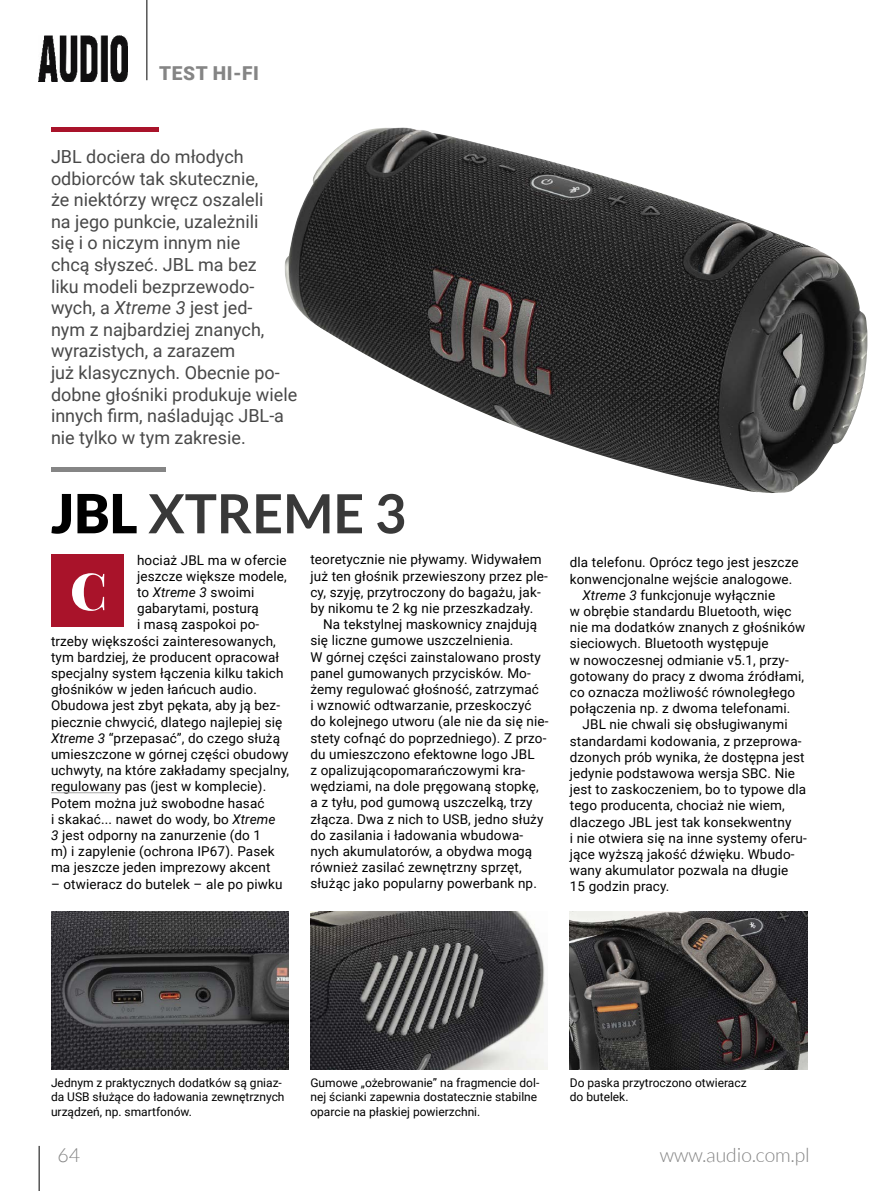
<style>
.page{position:relative;width:893px;height:1191px;background:#fff}
.page>*{position:absolute;margin:0;border:0;box-sizing:border-box;transform-origin:0 0}
.t1{font:700 54px "Lato";color:#393939}
.t2{font:900 51.15px "Playfair Display";color:#fff}
.t3{font:300 19.5px "Lato";color:#858585}
.t4{font:900 19.2px "Roboto";letter-spacing:.035em;color:#858585}
.t5{font:18px/21.6px "Roboto";color:#484848}
.t6{font:13.5px/16.2px "Roboto";letter-spacing:.01em;color:#000}
.t7{font:12px/14.4px "Roboto";color:#000}
.s1{font-style:italic}
.s2{font-weight:900;color:#000}
</style>
<div class="page">
<hr style="left:39px;top:1145px;width:1px;height:46px;background:#000">
<hr style="left:147px;top:0;width:1px;height:80px;background:#000">
<img style="left:39px;top:35px;width:89px;height:46px">
<img style="left:310px;top:911px;width:237px;height:158px">
<hr style="left:51px;top:128px;width:108px;height:4px;background:#a9132a">
<hr style="left:51px;top:467px;width:114px;height:4px;background:#858585">
<div style="left:51px;top:554px;width:73px;height:73px;background:#a9132a"></div>
<hr style="left:51px;top:792px;width:65px;height:1px;background:#aaa">
<img style="left:284px;top:127px;width:584px;height:366px">
<img style="left:51px;top:911px;width:237px;height:158px">
<img style="left:570px;top:911px;width:237px;height:158px">
<h3 class="t4" style="left:159px;top:60px;width:101px">TEST HI-FI</h3>
<p class="t5" style="left:51px;top:145px;width:248px">JBL dociera do młodych odbiorców tak skutecznie,<br>że niektórzy wręcz oszaleli<br>na jego punkcie, uzależnili<br>się i o niczym innym nie<br>chcą słyszeć. JBL ma bez<br>liku modeli bezprzewodo&shy;wych, a <span class="s1">Xtreme 3</span> jest jed-<br>nym z najbardziej znanych, wyrazistych, a zarazem<br>już klasycznych. Obecnie po&shy;dobne głośniki produkuje wiele innych firm, naśladując JBL-a nie tylko w tym zakresie.</p>
<h1 class="t1" style="left:51px;top:483px;width:356px"><span class="s2">JBL</span> XTREME 3</h1>
<p class="t6" style="left:137px;top:551px;width:151px">hociaż JBL ma w ofercie</p>
<p class="t6" style="left:137px;top:567px;width:151px">jeszcze większe modele,</p>
<p class="t6" style="left:137px;top:583px;width:119px">to <span class="s1">Xtreme 3</span> swoimi</p>
<p class="t6" style="left:137px;top:600px;width:123px">gabarytami, posturą</p>
<p class="t6" style="left:137px;top:616px;width:124px">i masą zaspokoi po-</p>
<p class="t6" style="left:51px;top:632px;width:226px">trzeby większości zainteresowanych,</p>
<p class="t6" style="left:51px;top:648px;width:230px">tym bardziej, że producent opracował</p>
<p class="t6" style="left:51px;top:664px;width:234px">specjalny system łączenia kilku takich</p>
<p class="t6" style="left:51px;top:681px;width:207px">głośników w jeden łańcuch audio.</p>
<p class="t6" style="left:51px;top:697px;width:231px">Obudowa jest zbyt pękata, aby ją bez-</p>
<p class="t6" style="left:51px;top:713px;width:233px">piecznie chwycić, dlatego najlepiej się</p>
<p class="t6" style="left:51px;top:729px;width:231px"><span class="s1">Xtreme 3</span> “przepasać”, do czego służą</p>
<p class="t6" style="left:51px;top:745px;width:239px">umieszczone w górnej części obudowy</p>
<p class="t6" style="left:51px;top:762px;width:240px">uchwyty, na które zakładamy specjalny,</p>
<p class="t6" style="left:51px;top:778px;width:217px">regulowany pas (jest w komplecie).</p>
<p class="t6" style="left:51px;top:794px;width:215px">Potem można już swobodne hasać</p>
<p class="t6" style="left:51px;top:810px;width:226px">i skakać... nawet do wody, bo <span class="s1">Xtreme</span></p>
<p class="t6" style="left:51px;top:826px;width:212px"><span class="s1">3</span> jest odporny na zanurzenie (do 1</p>
<p class="t6" style="left:51px;top:843px;width:225px">m) i zapylenie (ochrona IP67). Pasek</p>
<p class="t6" style="left:51px;top:859px;width:221px">ma jeszcze jeden imprezowy akcent</p>
<p class="t6" style="left:51px;top:875px;width:233px">– otwieracz do butelek – ale po piwku</p>
<h2 class="t2" style="left:70px;top:550px;width:38px">C</h2>
<p class="t6" style="left:310px;top:551px;width:239px">teoretycznie nie pływamy. Widywałem już ten głośnik przewieszony przez ple&shy;cy, szyję, przytroczony do bagażu, jak&shy;by nikomu te 2 kg nie przeszkadzały.</p>
<p class="t6" style="left:310px;top:616px;width:240px;text-indent:13px">Na tekstylnej maskownicy znajdują się liczne gumowe uszczelnienia.<br>W górnej części zainstalowano prosty panel gumowanych przycisków. Mo&shy;żemy regulować głośność, zatrzymać<br>i wznowić odtwarzanie, przeskoczyć do kolejnego utworu (ale nie da się nie&shy;stety cofnąć do poprzedniego). Z przo&shy;du umieszczono efektowne logo JBL<br>z opalizującopomarańczowymi kra&shy;wędziami, na dole pręgowaną stopkę, a z tyłu, pod gumową uszczelką, trzy złącza. Dwa z nich to USB, jedno służy do zasilania i ładowania wbudowa&shy;nych akumulatorów, a obydwa mogą również zasilać zewnętrzny sprzęt, służąc jako popularny powerbank np.</p>
<p class="t6" style="left:570px;top:554px;width:230px">dla telefonu. Oprócz tego jest jeszcze</p>
<p class="t6" style="left:570px;top:570px;width:224px">konwencjonalne wejście analogowe.</p>
<p class="t6" style="left:583px;top:586px;width:194px"><span class="s1">Xtreme 3</span> funkcjonuje wyłącznie</p>
<p class="t6" style="left:570px;top:602px;width:223px">w obrębie standardu Bluetooth, więc</p>
<p class="t6" style="left:570px;top:619px;width:237px">nie ma dodatków znanych z głośników</p>
<p class="t6" style="left:570px;top:635px;width:200px">sieciowych. Bluetooth występuje</p>
<p class="t6" style="left:570px;top:651px;width:221px">w nowoczesnej odmianie v5.1, przy-</p>
<p class="t6" style="left:570px;top:667px;width:236px">gotowany do pracy z dwoma źródłami,</p>
<p class="t6" style="left:570px;top:683px;width:227px">co oznacza możliwość równoległego</p>
<p class="t6" style="left:570px;top:700px;width:222px">połączenia np. z dwoma telefonami.</p>
<p class="t6" style="left:583px;top:716px;width:207px">JBL nie chwali się obsługiwanymi</p>
<p class="t6" style="left:570px;top:732px;width:233px">standardami kodowania, z przeprowa-</p>
<p class="t6" style="left:570px;top:748px;width:236px">dzonych prób wynika, że dostępna jest</p>
<p class="t6" style="left:570px;top:764px;width:227px">jedynie podstawowa wersja SBC. Nie</p>
<p class="t6" style="left:570px;top:781px;width:238px">jest to zaskoczeniem, bo to typowe dla</p>
<p class="t6" style="left:570px;top:797px;width:217px">tego producenta, chociaż nie wiem,</p>
<p class="t6" style="left:570px;top:813px;width:223px">dlaczego JBL jest tak konsekwentny</p>
<p class="t6" style="left:570px;top:829px;width:238px">i nie otwiera się na inne systemy oferu-</p>
<p class="t6" style="left:570px;top:845px;width:226px">jące wyższą jakość dźwięku. Wbudo-</p>
<p class="t6" style="left:570px;top:862px;width:220px">wany akumulator pozwala na długie</p>
<p class="t6" style="left:570px;top:878px;width:101px">15 godzin pracy.</p>
<p class="t7" style="left:310px;top:1074px;width:230px">Gumowe „ożebrowanie” na fragmencie dol&shy;nej ścianki zapewnia dostatecznie stabilne oparcie na płaskiej powierzchni.</p>
<p class="t7" style="left:51px;top:1074px;width:235px">Jednym z praktycznych dodatków są gniaz&shy;da USB służące do ładowania zewnętrznych urządzeń, np. smartfonów.</p>
<p class="t7" style="left:570px;top:1074px;width:178px">Do paska przytroczono otwieracz do butelek.</p>
<h3 class="t3" style="left:57px;top:1144px;width:24px">64</h3>
<h3 class="t3" style="left:660px;top:1144px;width:151px">www.audio.com.pl</h3>
</div>
